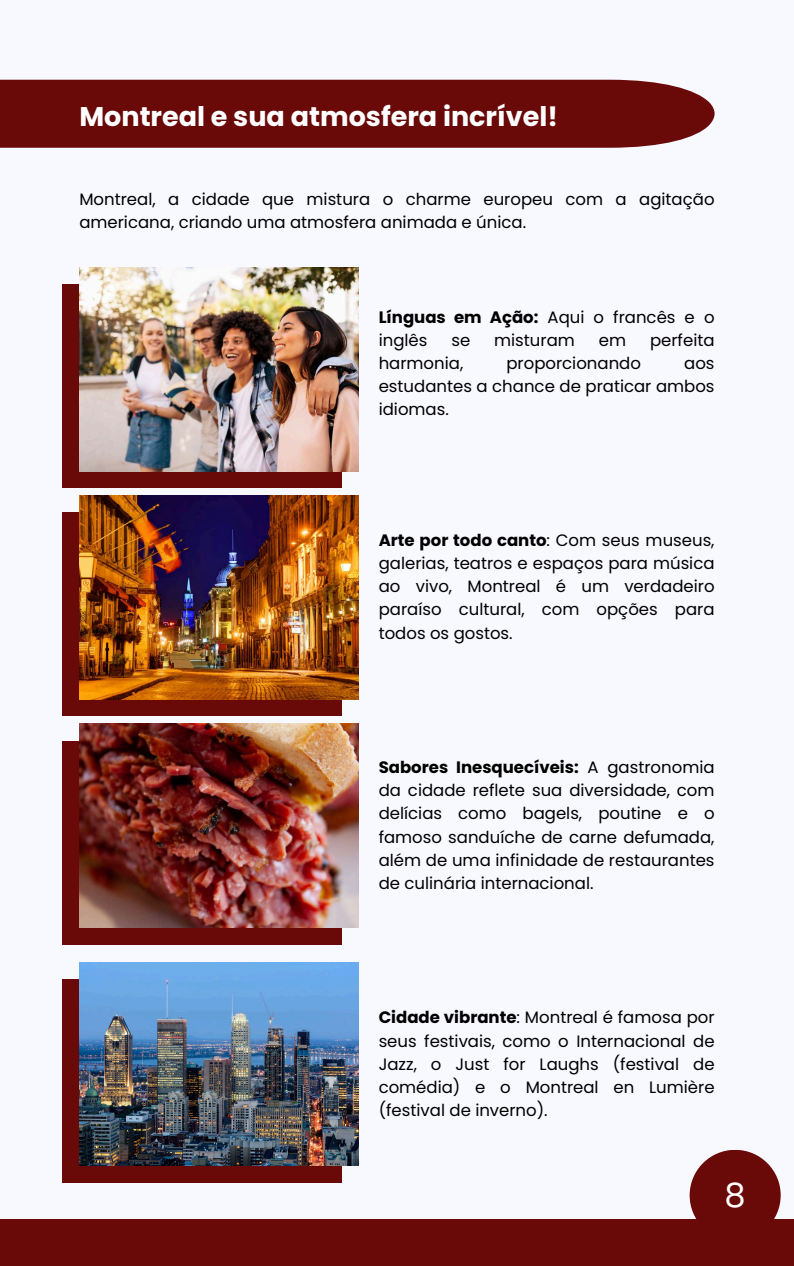
<style>
.page{position:relative;width:794px;height:1266px;background:#fff}
.page>*{position:absolute;margin:0;border:0;box-sizing:border-box;transform-origin:0 0}
.t1{font:33.53px "Poppins";color:#fff}
.t2{font:700 27px "Poppins";color:#fff}
.t3{font:16.5px/23.1px "Poppins";color:#000;text-align:justify}
.s1{font-weight:700}
</style>
<div class="page">
<div style="left:0;top:0;width:793px;height:1266px;background:#f8f8ff"></div>
<div style="left:63px;top:285px;width:278px;height:203px;background:#690908"></div>
<div style="left:63px;top:513px;width:278px;height:203px;background:#690908"></div>
<div style="left:63px;top:741px;width:278px;height:203px;background:#690908"></div>
<div style="left:63px;top:979px;width:278px;height:204px;background:#690908"></div>
<div style="left:0;top:80px;width:714px;height:68px;background:#690908"></div>
<img style="left:79px;top:268px;width:279px;height:203px">
<img style="left:79px;top:496px;width:279px;height:203px">
<img style="left:79px;top:724px;width:279px;height:203px">
<img style="left:79px;top:962px;width:279px;height:204px">
<div style="left:0;top:1219px;width:793px;height:47px;background:#690908"></div>
<div style="left:689px;top:1149px;width:91px;height:91px;background:#690908;border-radius:50%"></div>
<h2 class="t2" style="left:79px;top:97px;width:480px">Montreal e sua atmosfera incrível!</h2>
<p class="t3" style="left:79px;top:187px;width:636px">Montreal, a cidade que mistura o charme europeu com a agitação americana, criando uma atmosfera animada e única.</p>
<p class="t3" style="left:378px;top:306px;width:337px"><span class="s1">Línguas em Ação:</span> Aqui o francês e o inglês</p>
<p class="t3" style="left:451px;top:329px;width:20px">se</p>
<p class="t3" style="left:494px;top:329px;width:82px">misturam</p>
<p class="t3" style="left:598px;top:329px;width:29px">em</p>
<p class="t3" style="left:649px;top:329px;width:66px">perfeita</p>
<p class="t3" style="left:378px;top:352px;width:86px">harmonia,</p>
<p class="t3" style="left:506px;top:352px;width:136px">proporcionando</p>
<p class="t3" style="left:378px;top:352px;width:337px;text-indent:305px">aos estudantes a chance de praticar ambos idiomas.</p>
<p class="t3" style="left:378px;top:529px;width:337px"><span class="s1">Arte por todo canto</span>: Com seus museus, galerias, teatros e espaços para música ao vivo, Montreal é um verdadeiro paraíso cultural, com opções para todos os gostos.</p>
<p class="t3" style="left:378px;top:756px;width:337px"><span class="s1">Sabores Inesquecíveis:</span> A gastronomia da cidade reflete sua diversidade, com delícias como bagels, poutine e o famoso sanduíche de carne defumada, além de uma infinidade de restaurantes de culinária internacional.</p>
<p class="t3" style="left:378px;top:1006px;width:337px"><span class="s1">Cidade vibrante</span>: Montreal é famosa por seus festivais, como o Internacional de Jazz, o Just for Laughs (festival de comédia) e o Montreal en Lumière (festival de inverno).</p>
<h1 class="t1" style="left:724px;top:1171px;width:23px">8</h1>
</div>
